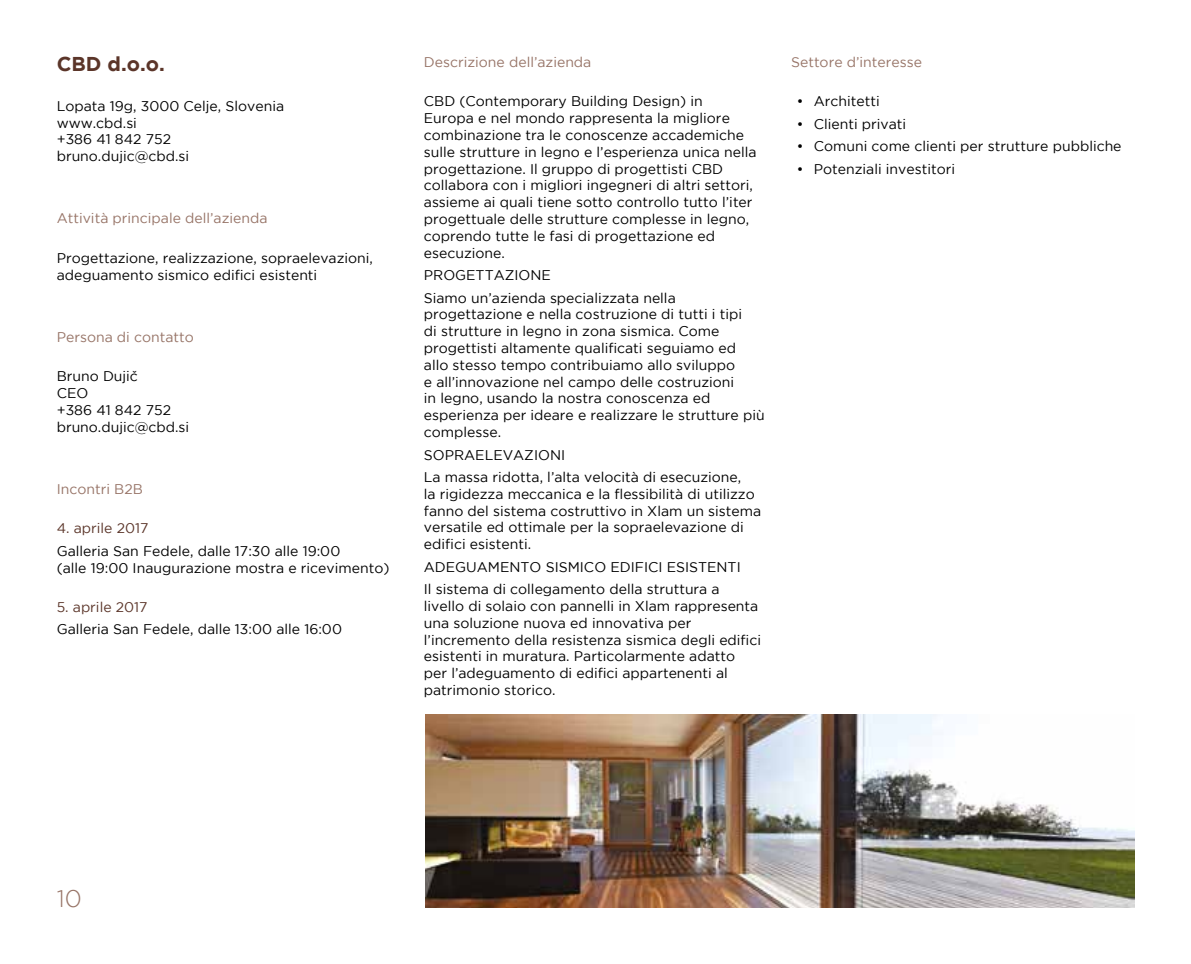
<style>
.page{position:relative;width:1191px;height:964px;background:#fff}
.page>*{position:absolute;margin:0;border:0;box-sizing:border-box;transform-origin:0 0}
.t1{font:300 24px "Gotham";color:#977467}
.t2{font:700 20px "Gotham";color:#5b3529}
.t3{font:14px/16.8px "Gotham";color:#000}
.t4{font:14px "Gotham";color:#977467}
.t5{font:14px "Gotham";color:#5b3529}
</style>
<div class="page">
<img style="left:425px;top:714px;width:709px;height:193px">
<h2 class="t2" style="left:57px;top:53px;width:110px">CBD d.o.o.</h2>
<p class="t3" style="left:57px;top:97px;width:229px">Lopata 19g, 3000 Celje, Slovenia www.cbd.si<br>+386 41 842 752 bruno.dujic@cbd.si</p>
<p class="t4" style="left:57px;top:211px;width:212px">Attività principale dell’azienda</p>
<p class="t3" style="left:57px;top:249px;width:318px">Progettazione, realizzazione, sopraelevazioni, adeguamento sismico edifici esistenti</p>
<p class="t4" style="left:57px;top:329px;width:139px">Persona di contatto</p>
<p class="t3" style="left:57px;top:368px;width:134px">Bruno Dujic<br>CEO<br>+386 41 842 752 bruno.dujic@cbd.si</p>
<p class="t3" style="left:131px;top:367px;width:8px">ˇ</p>
<p class="t4" style="left:57px;top:481px;width:88px">Incontri B2B</p>
<p class="t5" style="left:57px;top:521px;width:93px">4. aprile 2017</p>
<p class="t3" style="left:57px;top:542px;width:334px">Galleria San Fedele, dalle 17:30 alle 19:00<br>(alle 19:00 Inaugurazione mostra e ricevimento)</p>
<p class="t5" style="left:57px;top:599px;width:92px">5. aprile 2017</p>
<p class="t3" style="left:57px;top:621px;width:287px">Galleria San Fedele, dalle 13:00 alle 16:00</p>
<p class="t4" style="left:424px;top:54px;width:169px">Descrizione dell’azienda</p>
<p class="t3" style="left:424px;top:93px;width:334px">CBD (Contemporary Building Design) in<br>Europa e nel mondo rappresenta la migliore combinazione tra le conoscenze accademiche sulle strutture in legno e l’esperienza unica nella progettazione. Il gruppo di progettisti CBD collabora con i migliori ingegneri di altri settori, assieme ai quali tiene sotto controllo tutto l’iter progettuale delle strutture complesse in legno, coprendo tutte le fasi di progettazione ed esecuzione.</p>
<p class="t3" style="left:424px;top:264px;width:253px;line-height:22.4px">PROGETTAZIONE<br>Siamo un’azienda specializzata nella</p>
<p class="t3" style="left:424px;top:306px;width:342px">progettazione e nella costruzione di tutti i tipi<br>di strutture in legno in zona sismica. Come progettisti altamente qualificati seguiamo ed<br>allo stesso tempo contribuiamo allo sviluppo<br>e all’innovazione nel campo delle costruzioni<br>in legno, usando la nostra conoscenza ed esperienza per ideare e realizzare le strutture più complesse.</p>
<p class="t3" style="left:424px;top:443px;width:319px;line-height:22.4px">SOPRAELEVAZIONI<br>La massa ridotta, l’alta velocità di esecuzione,</p>
<p class="t3" style="left:424px;top:485px;width:339px">la rigidezza meccanica e la flessibilità di utilizzo fanno del sistema costruttivo in Xlam un sistema versatile ed ottimale per la sopraelevazione di edifici esistenti.</p>
<p class="t3" style="left:424px;top:555px;width:318px;line-height:22.4px">ADEGUAMENTO SISMICO EDIFICI ESISTENTI<br>Il sistema di collegamento della struttura a</p>
<p class="t3" style="left:424px;top:597px;width:339px">livello di solaio con pannelli in Xlam rappresenta una soluzione nuova ed innovativa per l’incremento della resistenza sismica degli edifici esistenti in muratura. Particolarmente adatto per l’adeguamento di edifici appartenenti al patrimonio storico.</p>
<p class="t4" style="left:791px;top:54px;width:132px">Settore d’interesse</p>
<p class="t3" style="left:796px;top:93px;width:84px">• Architetti</p>
<p class="t3" style="left:796px;top:115px;width:111px">• Clienti privati</p>
<p class="t3" style="left:796px;top:138px;width:326px">• Comuni come clienti per strutture pubbliche</p>
<p class="t3" style="left:796px;top:160px;width:160px">• Potenziali investitori</p>
<h1 class="t1" style="left:57px;top:886px;width:27px">10</h1>
</div>
